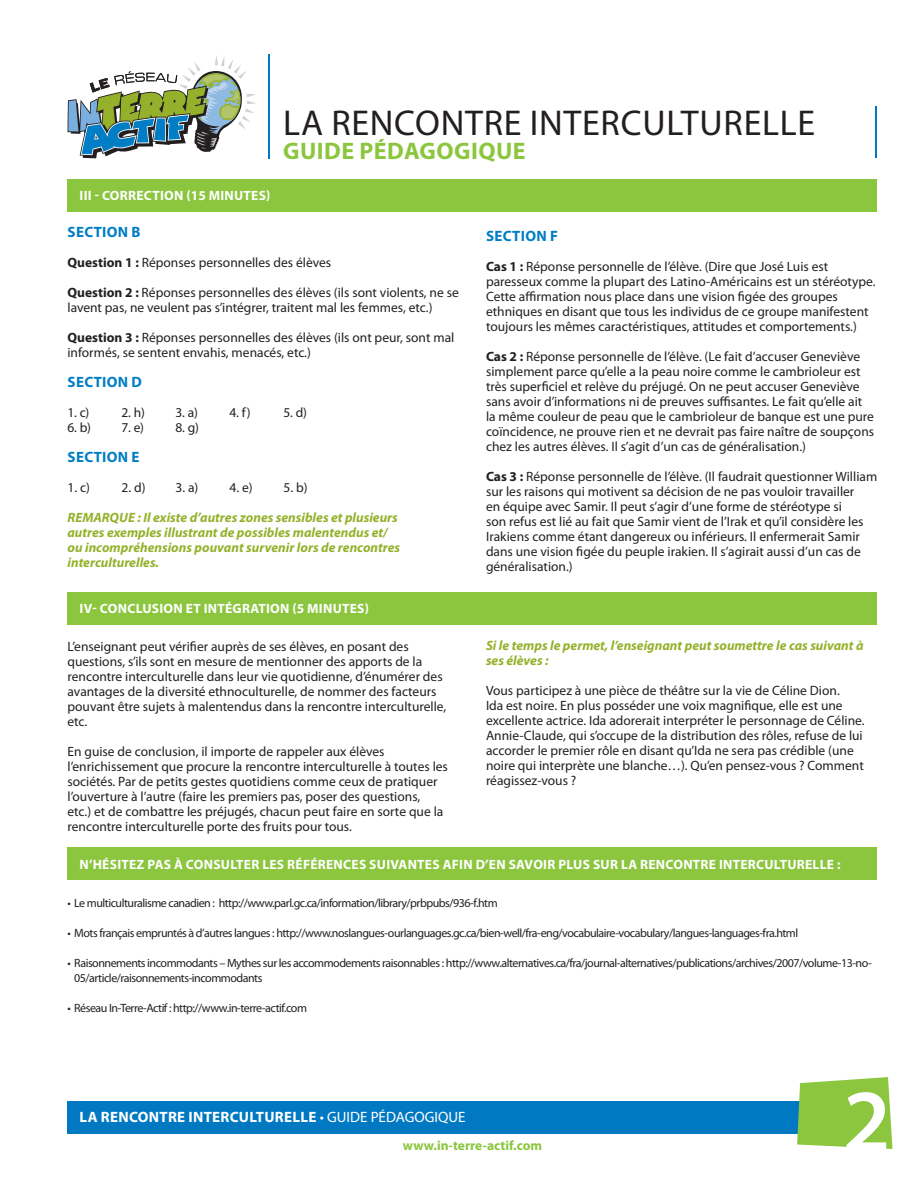
<style>
.page{position:relative;width:918px;height:1188px;background:#fff}
.page>*{position:absolute;margin:0;border:0;box-sizing:border-box;transform-origin:0 0}
.t1{font:600 90px "Myriad Pro";color:#fff}
.t2{font:36px "Myriad Pro";letter-spacing:.02em;color:#231f20}
.t3{font:700 24px "Myriad Pro";letter-spacing:.02em;color:#8bc63e}
.t4{font:700 15px "Myriad Pro";letter-spacing:.02em;color:#fff}
.texte_principal___gr{font:700 15px "Myriad Pro";letter-spacing:.02em;color:#007ec5}
.texte_principal___te{font:13.5px/15px "Myriad Pro";color:#231f20}
.texte_principal___ti{font:italic 700 13.5px/15px "Myriad Pro";color:#95b12b}
.boites_d_infos___tit{font:700 13.5px "Myriad Pro";letter-spacing:.02em;color:#fff}
.texte_principal___te-2{font:italic 700 13.5px/15px "Myriad Pro";color:#95b12b}
.t5{font:700 13.5px "Myriad Pro";color:#8bc63e}
.references{font:12px/15px "Myriad Pro";letter-spacing:-.04em;color:#231f20}
.s1{font-weight:700}
.s2{font-weight:400}
</style>
<div class="page">
<svg style="left:68px;top:55px;width:188px;height:103px"></svg>
<div style="left:68px;top:1101px;width:810px;height:33px;background:#0079c2"></div>
<hr style="left:268px;top:54px;width:2px;height:104px;background:#0079c2">
<hr style="left:875px;top:106px;width:2px;height:52px;background:#0079c2">
<svg style="left:797px;top:1077px;width:95px;height:72px;background:#95cb52"></svg>
<div style="left:68px;top:179px;width:810px;height:33px;background:#8bc63e"></div>
<div style="left:68px;top:592px;width:810px;height:33px;background:#8bc63e"></div>
<div style="left:68px;top:848px;width:810px;height:32px;background:#8bc63e"></div>
<p class="boites_d_infos___tit" style="left:80px;top:187px;width:192px">III - CORRECTION (15 MINUTES)</p>
<h2 class="t2" style="left:283px;top:101px;width:479px">La rencontre interculturelle</h2>
<h3 class="t3" style="left:283px;top:135px;width:228px">GUI DE PÉDAGOGIQUE</h3>
<p class="texte_principal___gr" style="left:68px;top:222px;width:75px">SECTION B</p>
<p class="texte_principal___te" style="left:68px;top:255px;width:265px"><span class="s1">QUESTION 1 :</span> Réponses personnelles des élèves</p>
<p class="texte_principal___te" style="left:68px;top:285px;width:393px"><span class="s1">QUESTION 2 :</span> Réponses personnelles des élèves (ils sont violents, ne se lavent pas, ne veulent pas s’intégrer, traitent mal les femmes, etc.)</p>
<p class="texte_principal___te" style="left:68px;top:330px;width:388px"><span class="s1">QUESTION 3 :</span> Réponses personnelles des élèves (ils ont peur, sont mal informés, se sentent envahis, menacés, etc.)</p>
<p class="texte_principal___gr" style="left:68px;top:372px;width:76px">SECTION D</p>
<p class="texte_principal___te" style="left:68px;top:405px;width:23px">1. c)</p>
<p class="texte_principal___te" style="left:122px;top:405px;width:25px">2. h)</p>
<p class="texte_principal___te" style="left:176px;top:405px;width:24px">3. a)</p>
<p class="texte_principal___te" style="left:230px;top:405px;width:23px">4. f)</p>
<p class="texte_principal___te" style="left:284px;top:405px;width:25px">5. d)</p>
<p class="texte_principal___te" style="left:68px;top:420px;width:25px">6. b)</p>
<p class="texte_principal___te" style="left:122px;top:420px;width:24px">7. e)</p>
<p class="texte_principal___te" style="left:176px;top:420px;width:25px">8. g)</p>
<p class="texte_principal___gr" style="left:68px;top:447px;width:72px">SECTION E</p>
<p class="texte_principal___te" style="left:68px;top:480px;width:24px">1. c)</p>
<p class="texte_principal___te" style="left:122px;top:480px;width:26px">2. d)</p>
<p class="texte_principal___te" style="left:176px;top:480px;width:24px">3. a)</p>
<p class="texte_principal___te" style="left:230px;top:480px;width:25px">4. e)</p>
<p class="texte_principal___te" style="left:284px;top:480px;width:26px">5. b)</p>
<p class="texte_principal___ti" style="left:68px;top:509px;width:334px">REMARQUE : Il existe d’autres zones sensibles et plusieurs autres exemples illustrant de possibles malentendus et/ ou incompréhensions pouvant survenir lors de rencontres interculturelles.</p>
<p class="boites_d_infos___tit" style="left:80px;top:600px;width:291px">IV- CONCLUSION ET INTÉG RATION (5 MINUTES)</p>
<p class="texte_principal___te" style="left:68px;top:638px;width:380px">L’enseignant peut vérifier auprès de ses élèves, en posant des questions, s’ils sont en mesure de mentionner des apports de la rencontre interculturelle dans leur vie quotidienne, d’énumérer des avantages de la diversité ethnoculturelle, de nommer des facteurs pouvant être sujets à malentendus dans la rencontre interculturelle, etc.</p>
<p class="texte_principal___te" style="left:68px;top:743px;width:382px">En guise de conclusion, il importe de rappeler aux élèves l’enrichissement que procure la rencontre interculturelle à toutes les sociétés. Par de petits gestes quotidiens comme ceux de pratiquer l’ouverture à l’autre (faire les premiers pas, poser des questions,<br>etc.) et de combattre les préjugés, chacun peut faire en sorte que la rencontre interculturelle porte des fruits pour tous.</p>
<p class="texte_principal___gr" style="left:486px;top:226px;width:73px">SECTION F</p>
<p class="texte_principal___te" style="left:486px;top:259px;width:391px"><span class="s1">CAS 1 :</span> Réponse personnelle de l’élève. (Dire que José Luis est paresseux comme la plupart des Latino-Américains est un stéréotype.<br>Cette affirmation nous place dans une vision figée des groupes ethniques en disant que tous les individus de ce groupe manifestent toujours les mêmes caractéristiques, attitudes et comportements.)</p>
<p class="texte_principal___te" style="left:486px;top:349px;width:390px"><span class="s1">CAS 2 :</span> Réponse personnelle de l’élève. (Le fait d’accuser Geneviève simplement parce qu’elle a la peau noire comme le cambrioleur est très superficiel et relève du préjugé. On ne peut accuser Geneviève sans avoir d’informations ni de preuves suffisantes. Le fait qu’elle ait la même couleur de peau que le cambrioleur de banque est une pure coïncidence, ne prouve rien et ne devrait pas faire naître de soupçons chez les autres élèves. Il s’agit d’un cas de généralisation.)</p>
<p class="texte_principal___te" style="left:486px;top:469px;width:393px"><span class="s1">CAS 3 :</span> Réponse personnelle de l’élève. (Il faudrait questionner William sur les raisons qui motivent sa décision de ne pas vouloir travailler<br>en équipe avec Samir. Il peut s’agir d’une forme de stéréotype si<br>son refus est lié au fait que Samir vient de l’Irak et qu’il considère les Irakiens comme étant dangereux ou inférieurs. Il enfermerait Samir dans une vision figée du peuple irakien. Il s’agirait aussi d’un cas de généralisation.)</p>
<p class="texte_principal___te-2" style="left:486px;top:637px;width:379px">Si le temps le permet, l’enseignant peut soumettre le cas suivant à ses élèves :</p>
<p class="texte_principal___te" style="left:486px;top:682px;width:380px">Vous participez à une pièce de théâtre sur la vie de Céline Dion.<br>Ida est noire. En plus posséder une voix magnifique, elle est une excellente actrice. Ida adorerait interpréter le personnage de Céline.<br>Annie-Claude, qui s’occupe de la distribution des rôles, refuse de lui accorder le premier rôle en disant qu’Ida ne sera pas crédible (une noire qui interprète une blanche…). Qu’en pensez-vous ? Comment réagissez-vous ?</p>
<p class="boites_d_infos___tit" style="left:80px;top:856px;width:762px">N’HÉSITEZ PAS À CONSULTER LES RÉFÉRENCES SUIVANTES AF IN D’EN SAVOIR PLUS SUR LA RENCONTRE INTERCULTURELLE :</p>
<p class="references" style="left:68px;top:895px;width:432px">• Le multiculturalisme canadien : http://www.parl.gc.ca/information/library/prbpubs/936-f.htm</p>
<p class="references" style="left:68px;top:925px;width:732px">• Mots français empruntés à d’autres langues : http://www.noslangues-ourlanguages.gc.ca/bien-well/fra-eng/vocabulaire-vocabulary/langues-languages-fra.html</p>
<p class="references" style="left:74px;top:955px;width:799px;text-indent:-7px">• Raisonnements incommodants – Mythes sur les accommodements raisonnables : http://www.alternatives.ca/fra/journal-alternatives/publications/archives/2007/volume-13-no-<br>05/article/raisonnements-incommodants</p>
<p class="references" style="left:68px;top:1000px;width:241px">• Réseau In-Terre-Actif : http://www.in-terre-actif.com</p>
<p class="t4" style="left:80px;top:1107px;width:387px">LA RENCONTRE INTERCULTURELLE <span class="s2">• GUIDE PÉDAGOGIQUE</span></p>
<p class="t5" style="left:403px;top:1137px;width:141px">WWW.IN-TERRE-ACTIF.COM</p>
<h1 class="t1" style="left:843px;top:1064px;width:50px">2</h1>
</div>
